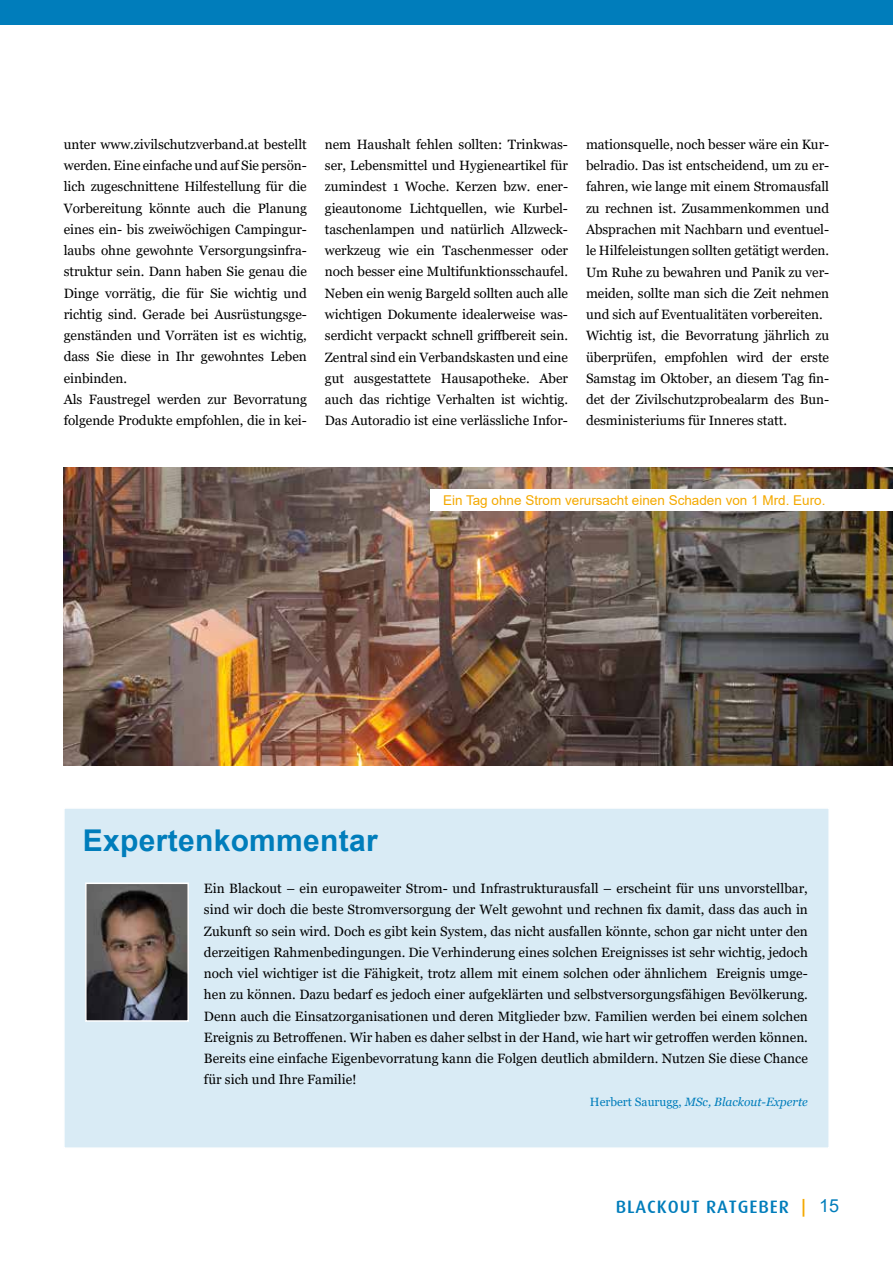
<style>
.page{position:relative;width:893px;height:1263px;background:#fff}
.page>*{position:absolute;margin:0;border:0;box-sizing:border-box;transform-origin:0 0}
.t1{font:700 30px "Arial";letter-spacing:.01em;color:#007dbb}
.t2{font:500 18px "Dax";letter-spacing:.05em;color:#007dbb}
.t3{font:13.5px/21.3px "Georgia";letter-spacing:-.005em;color:#000;text-align:justify}
.t4{font:13.5px "Arial";color:#f4a900}
.t5{font:italic 12px "Georgia";color:#007dbb}
.s1{font-style:normal}
.s2{color:#f4a900}
.s3{font-family:"Arial";font-weight:400}
</style>
<div class="page">
<div style="left:0;top:0;width:893px;height:25px;background:#007dbb"></div>
<div style="left:63px;top:807px;width:767px;height:342px;background:#d9ebf5;border:2px solid #fff"></div>
<img style="left:64px;top:468px;width:829px;height:297px">
<div style="left:430px;top:489px;width:463px;height:21px;background:#fff"></div>
<img style="left:88px;top:885px;width:98px;height:134px">
<div style="left:85px;top:882px;width:104px;height:140px;border:2px solid #fff"></div>
<p class="t3" style="left:64px;top:134px;width:245px;text-align:left">unter www.zivilschutzverband.at bestellt werden. Eine einfache und auf Sie persön&shy;lich zugeschnittene Hilfestellung für die Vorbereitung könnte auch die Planung eines ein- bis zweiwöchigen Campingur&shy;laubs ohne gewohnte Versorgungsinfra&shy;struktur sein. Dann haben Sie genau die Dinge vorrätig, die für Sie wichtig und richtig sind. Gerade bei Ausrüstungsge&shy;genständen und Vorräten ist es wichtig, dass Sie diese in Ihr gewohntes Leben einbinden.<br>Als Faustregel werden zur Bevorratung folgende Produkte empfohlen, die in kei-</p>
<p class="t3" style="left:325px;top:134px;width:245px">nem Haushalt fehlen sollten: Trinkwas&shy;ser, Lebensmittel und Hygieneartikel für zumindest 1 Woche. Kerzen bzw. ener&shy;gieautonome Lichtquellen, wie Kurbel&shy;taschenlampen und natürlich Allzweck&shy;werkzeug wie ein Taschenmesser oder noch besser eine Multifunktionsschaufel.<br>Neben ein wenig Bargeld sollten auch alle wichtigen Dokumente idealerweise was&shy;serdicht verpackt schnell griffbereit sein.<br>Zentral sind ein Verbandskasten und eine gut ausgestattete Hausapotheke. Aber auch das richtige Verhalten ist wichtig.<br>Das Autoradio ist eine verlässliche Infor-</p>
<p class="t3" style="left:586px;top:134px;width:245px;text-align:left">mationsquelle, noch besser wäre ein Kur&shy;belradio. Das ist entscheidend, um zu er&shy;fahren, wie lange mit einem Stromausfall zu rechnen ist. Zusammenkommen und Absprachen mit Nachbarn und eventuel&shy;le Hilfeleistungen sollten getätigt werden.<br>Um Ruhe zu bewahren und Panik zu ver&shy;meiden, sollte man sich die Zeit nehmen und sich auf Eventualitäten vorbereiten.<br>Wichtig ist, die Bevorratung jährlich zu überprüfen, empfohlen wird der erste Samstag im Oktober, an diesem Tag fin&shy;det der Zivilschutzprobealarm des Bun&shy;desministeriums für Inneres statt.</p>
<p class="t4" style="left:443px;top:490px;width:384px">Ein Tag ohne Strom verursacht einen Schaden von 1 Mrd. Euro.</p>
<h1 class="t1" style="left:83px;top:819px;width:296px">Expertenkommentar</h1>
<p class="t3" style="left:204px;top:878px;width:605px">Ein Blackout – ein europaweiter Strom- und Infrastrukturausfall – erscheint für uns unvorstellbar, sind wir doch die beste Stromversorgung der Welt gewohnt und rechnen fix damit, dass das auch in Zukunft so sein wird. Doch es gibt kein System, das nicht ausfallen könnte, schon gar nicht unter den derzeitigen Rahmenbedingungen. Die Verhinderung eines solchen Ereignisses ist sehr wichtig, jedoch noch viel wichtiger ist die Fähigkeit, trotz allem mit einem solchen oder ähnlichem Ereignis umge&shy;hen zu können. Dazu bedarf es jedoch einer aufgeklärten und selbstversorgungsfähigen Bevölkerung.<br>Denn auch die Einsatzorganisationen und deren Mitglieder bzw. Familien werden bei einem solchen Ereignis zu Betroffenen. Wir haben es daher selbst in der Hand, wie hart wir getroffen werden können.<br>Bereits eine einfache Eigenbevorratung kann die Folgen deutlich abmildern. Nutzen Sie diese Chance für sich und Ihre Familie!</p>
<p class="t5" style="left:590px;top:1094px;width:219px"><span class="s1">Herbert Saurugg,</span> MSc, Blackout-Experte</p>
<h2 class="t2" style="left:616px;top:1196px;width:225px">BLACKOUT RATGEBER <span class="s2">|</span> <span class="s3">15</span></h2>
</div>
